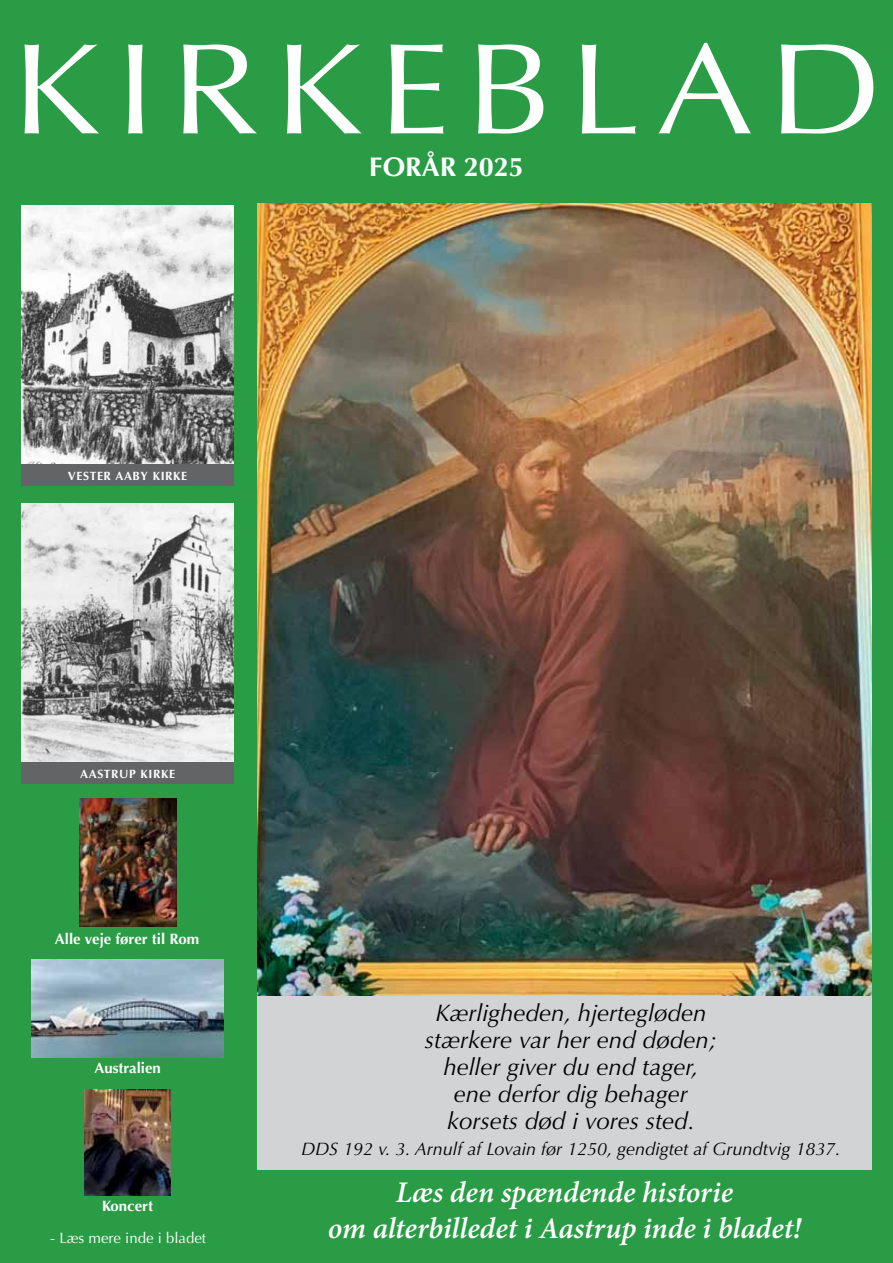
<style>
.page{position:relative;width:893px;height:1263px;background:#2a9c46}
.page>*{position:absolute;margin:0;border:0;box-sizing:border-box;transform-origin:0 0}
.t1{font:129.6px "Optima";letter-spacing:.1em;color:#fff;scale:1.12 1}
.t2{font:italic 600 30px/36px "Minion Pro";color:#fff;text-align:center}
.t3{font:700 27px "Optima";color:#fff}
.t4{font:italic 24px/26.7px "Optima";color:#000;text-align:center}
.t5{font:italic 18px "Optima";color:#000}
.t6{font:700 15px "Optima";color:#fff}
.t7{font:15px "Optima";color:#fff}
.t8{font:700 12px "Optima";letter-spacing:.05em;color:#fff}
</style>
<div class="page">
<img style="left:21px;top:205px;width:213px;height:260px">
<div style="left:21px;top:465px;width:213px;height:21px;background:#636466"></div>
<img style="left:21px;top:503px;width:213px;height:260px">
<div style="left:21px;top:763px;width:213px;height:21px;background:#636466"></div>
<img style="left:84px;top:1089px;width:87px;height:106px">
<img style="left:32px;top:960px;width:191px;height:97px">
<img style="left:79px;top:798px;width:97px;height:129px">
<div style="left:257px;top:949px;width:615px;height:221px;background:#d1d3d4"></div>
<img style="left:257px;top:203px;width:615px;height:792px">
<h1 class="t1" style="left:11px;top:14px;width:778px">KIRKEBLAD</h1>
<p class="t3" style="left:369px;top:151px;width:156px">FORÅR 2025</p>
<p class="t8" style="left:68px;top:469px;width:121px">VESTER AABY KIRKE</p>
<p class="t8" style="left:80px;top:767px;width:96px">AASTRUP KIRKE</p>
<p class="t6" style="left:55px;top:930px;width:146px">Alle veje fører til Rom</p>
<p class="t6" style="left:95px;top:1059px;width:68px">Australien</p>
<p class="t6" style="left:102px;top:1197px;width:53px">Koncert</p>
<p class="t7" style="left:50px;top:1229px;width:157px">- Læs mere inde i bladet</p>
<p class="t4" style="left:425px;top:1000px;width:293px">Kærligheden, hjertegløden stærkere var her end døden; heller giver du end tager, ene derfor dig behager korsets død i vores sted.</p>
<p class="t5" style="left:301px;top:1139px;width:541px">DDS 192 v. 3. Arnulf af Lovain før 1250, gendigtet af Grundtvig 1837.</p>
<p class="t2" style="left:328px;top:1174px;width:475px">Læs den spændende historie<br>om alterbilledet i Aastrup inde i bladet!</p>
</div>
